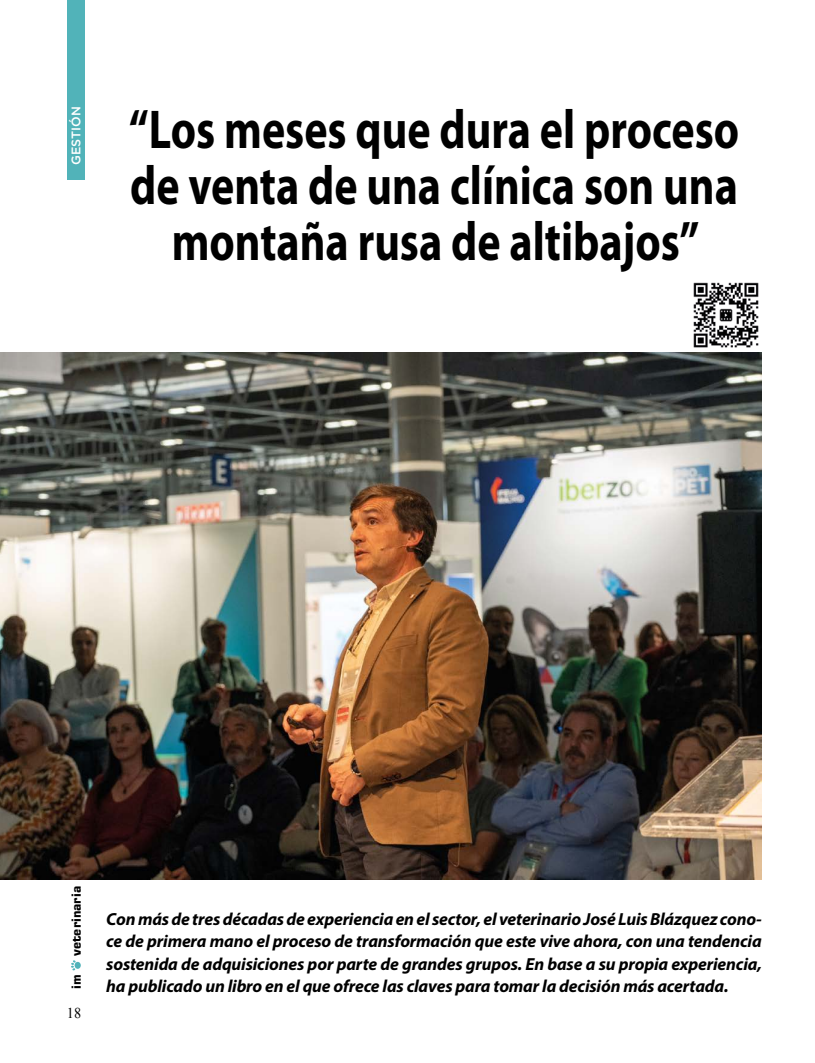
<style>
.page{position:relative;width:815px;height:1063px;background:#fff}
.page>*{position:absolute;margin:0;border:0;box-sizing:border-box;transform-origin:0 0}
.t1{font:700 55px/56.2px "Myriad Pro";color:#000;text-align:center;scale:.8 1}
.t2{font:italic 700 17.5px/22.5px "Myriad Pro";letter-spacing:-.01em;color:#000;text-align:justify}
.t3{font:15px "Times New Roman";color:#000;scale:.95 1}
.t4{font:700 12.5px "Square 721 BT";color:#000}
.t5{font:500 12.5px "Gotham";color:#fff}
</style>
<div class="page">
<div style="left:75px;top:962px;width:6px;height:7px;background:#51b3b9;border-radius:50%"></div>
<svg style="left:71px;top:960px;width:5px;height:11px"></svg>
<img style="left:0;top:352px;width:762px;height:527px">
<div style="left:67px;top:0;width:17px;height:180px;background:#51b3b9"></div>
<img style="left:693px;top:282px;width:66px;height:66px">
<p class="t5" style="left:68px;top:165px;width:60px;rotate:-90deg">GESTIÓN</p>
<h1 class="t1" style="left:129px;top:99px;width:765px">“Los meses que dura el proceso de venta de una clínica son una montaña rusa de altibajos”</h1>
<p class="t4" style="left:69px;top:956px;width:71px;rotate:-90deg">veterinaria</p>
<p class="t4" style="left:69px;top:989px;width:16px;rotate:-90deg">im</p>
<p class="t3" style="left:67px;top:1003px;width:16px">18</p>
<p class="t2" style="left:106px;top:907px;width:657px">Con más de tres décadas de experiencia en el sector, el veterinario José Luis Blázquez cono&shy;ce de primera mano el proceso de transformación que este vive ahora, con una tendencia sostenida de adquisiciones por parte de grandes grupos. En base a su propia experiencia, ha publicado un libro en el que ofrece las claves para tomar la decisión más acertada.</p>
</div>
